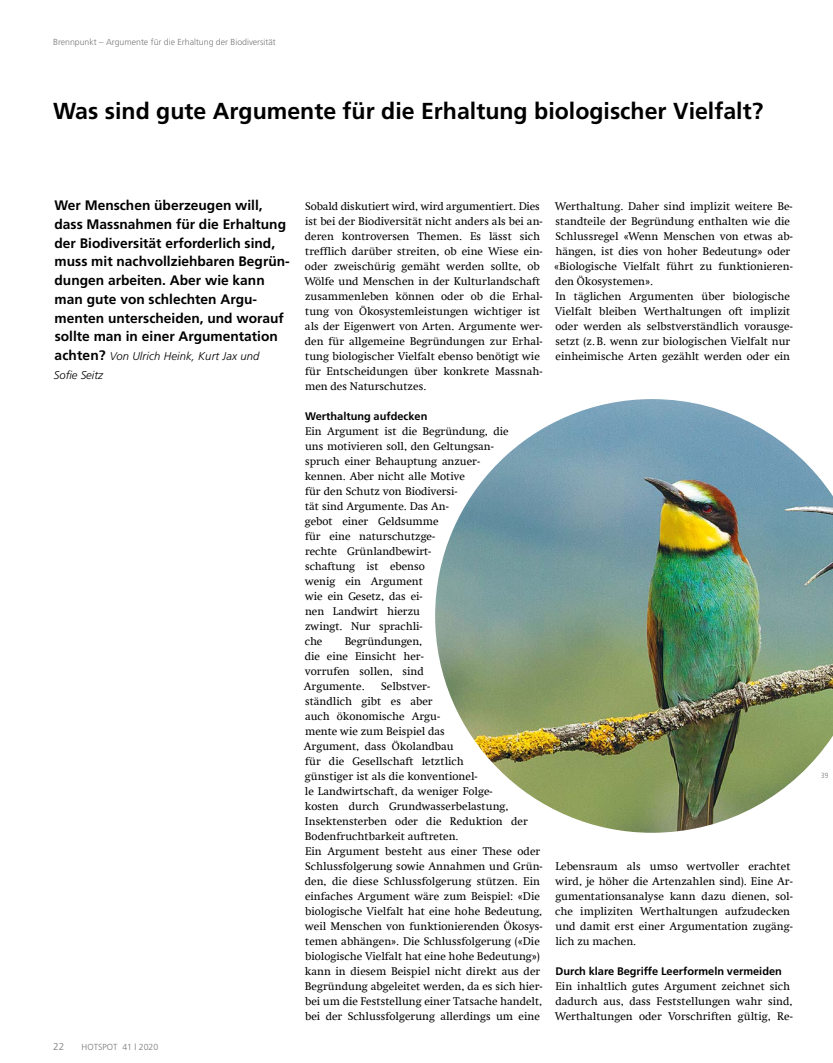
<style>
.page{position:relative;width:833px;height:1063px;background:#fff}
.page>*{position:absolute;margin:0;border:0;box-sizing:border-box;transform-origin:0 0}
.t1{font:700 23.12px "Frutiger";color:#000}
.t2{font:700 13.75px/18.8px "Frutiger";color:#000}
.t3{font:11.25px/15px "Swift Com";color:#000}
.t4{font:italic 300 11.25px/18.8px "Frutiger";letter-spacing:.01em;color:#000}
.t5{font:700 11px "Frutiger";color:#000}
.t6{font:300 10px "Frutiger";color:#797979}
.t7{font:300 8.75px "Frutiger";color:#797979}
.t8{font:300 condensed 7.5px "Frutiger";color:#797979}
.s1{font-weight:700;font-style:normal;font-size:13.75px}
</style>
<div class="page">
<img style="left:435px;top:399px;width:398px;height:434px">
<img style="left:797px;top:496px;width:36px;height:240px">
<p class="t7" style="left:53px;top:37px;width:224px">Brennpunkt – Argumente für die Erhaltung der Biodiversität</p>
<h1 class="t1" style="left:53px;top:98px;width:711px">Was sind gute Argumente für die Erhaltung biologischer Vielfalt?</h1>
<p class="t2" style="left:54px;top:196px;width:237px">Wer Menschen überzeugen will, dass Massnahmen für die Erhaltung der Biodiversität erforderlich sind, muss mit nachvollziehbaren Begrün&shy;dungen arbeiten. Aber wie kann man gute von schlechten Argu&shy;menten unterscheiden, und worauf sollte man in einer Argumentation</p>
<p class="t4" style="left:54px;top:347px;width:207px"><span class="s1">achten?</span> Von Ulrich Heink, Kurt Jax und<br>Sofie Seitz</p>
<p class="t6" style="left:53px;top:1041px;width:13px">22</p>
<p class="t7" style="left:81px;top:1042px;width:78px">HOTSPOT 41 | 2020</p>
<p class="t3" style="left:304px;top:199px;width:240px">Sobald diskutiert wird, wird argumentiert. Dies ist bei der Biodiversität nicht anders als bei an&shy;deren kontroversen Themen. Es lässt sich trefflich darüber streiten, ob eine Wiese ein&shy;oder zweischürig gemäht werden sollte, ob Wölfe und Menschen in der Kulturlandschaft zusammenleben können oder ob die Erhal&shy;tung von Ökosystemleistungen wichtiger ist als der Eigenwert von Arten. Argumente wer&shy;den für allgemeine Begründungen zur Erhal&shy;tung biologischer Vielfalt ebenso benötigt wie für Entscheidungen über konkrete Massnah&shy;men des Naturschutzes.</p>
<p class="t5" style="left:305px;top:410px;width:124px">Werthaltung aufdecken</p>
<p class="t3" style="left:305px;top:424px;width:205px">Ein Argument ist die Begründung, die uns motivieren soll, den Geltungsan&shy;spruch einer Behauptung anzuer&shy;kennen. Aber nicht alle Motive<br>für den Schutz von Biodiversi-<br>tät sind Argumente. Das An-<br>gebot einer Geldsumme<br>für eine naturschutzge-<br>rechte Grünlandbewirt-<br>schaftung ist ebenso<br>wenig ein Argument<br>wie ein Gesetz, das ei-<br>nen Landwirt hierzu<br>zwingt. Nur sprachli-<br>che</p>
<p class="t3" style="left:304px;top:634px;width:121px;text-indent:41px">Begründungen, die eine Einsicht her&shy;vorrufen sollen, sind<br>Argumente.</p>
<p class="t3" style="left:304px;top:679px;width:240px;text-indent:77px">Selbstver-<br>ständlich gibt es aber<br>auch ökonomische Argu-<br>mente wie zum Beispiel das<br>Argument, dass Ökolandbau<br>für die Gesellschaft letztlich<br>günstiger ist als die konventionel-<br>le Landwirtschaft, da weniger Folge-<br>kosten durch Grundwasserbelastung, Insektensterben oder die Reduktion der Bodenfruchtbarkeit auftreten.<br>Ein Argument besteht aus einer These oder Schlussfolgerung sowie Annahmen und Grün&shy;den, die diese Schlussfolgerung stützen. Ein einfaches Argument wäre zum Beispiel: «Die biologische Vielfalt hat eine hohe Bedeutung, weil Menschen von funktionierenden Ökosys&shy;temen abhängen». Die Schlussfolgerung («Die biologische Vielfalt hat eine hohe Bedeutung») kann in diesem Beispiel nicht direkt aus der Begründung abgeleitet werden, da es sich hier&shy;bei um die Feststellung einer Tatsache handelt, bei der Schlussfolgerung allerdings um eine</p>
<p class="t3" style="left:554px;top:199px;width:240px">Werthaltung. Daher sind implizit weitere Be&shy;standteile der Begründung enthalten wie die Schlussregel «Wenn Menschen von etwas ab&shy;hängen, ist dies von hoher Bedeutung» oder «Biologische Vielfalt führt zu funktionieren&shy;den Ökosystemen».<br>In täglichen Argumenten über biologische Vielfalt bleiben Werthaltungen oft implizit oder werden als selbstverständlich vorausge&shy;setzt (z.B. wenn zur biologischen Vielfalt nur einheimische Arten gezählt werden oder ein</p>
<p class="t3" style="left:555px;top:858px;width:239px">Lebensraum als umso wertvoller erachtet wird, je höher die Artenzahlen sind). Eine Ar&shy;gumentationsanalyse kann dazu dienen, sol&shy;che impliziten Werthaltungen aufzudecken und damit erst einer Argumentation zugäng&shy;lich zu machen.</p>
<p class="t5" style="left:555px;top:965px;width:228px">Durch klare Begriffe Leerformeln vermeiden</p>
<p class="t3" style="left:555px;top:979px;width:239px">Ein inhaltlich gutes Argument zeichnet sich dadurch aus, dass Feststellungen wahr sind,<br>Werthaltungen oder Vorschriften gültig, Re-</p>
<p class="t8" style="left:821px;top:771px;width:9px">39</p>
</div>
